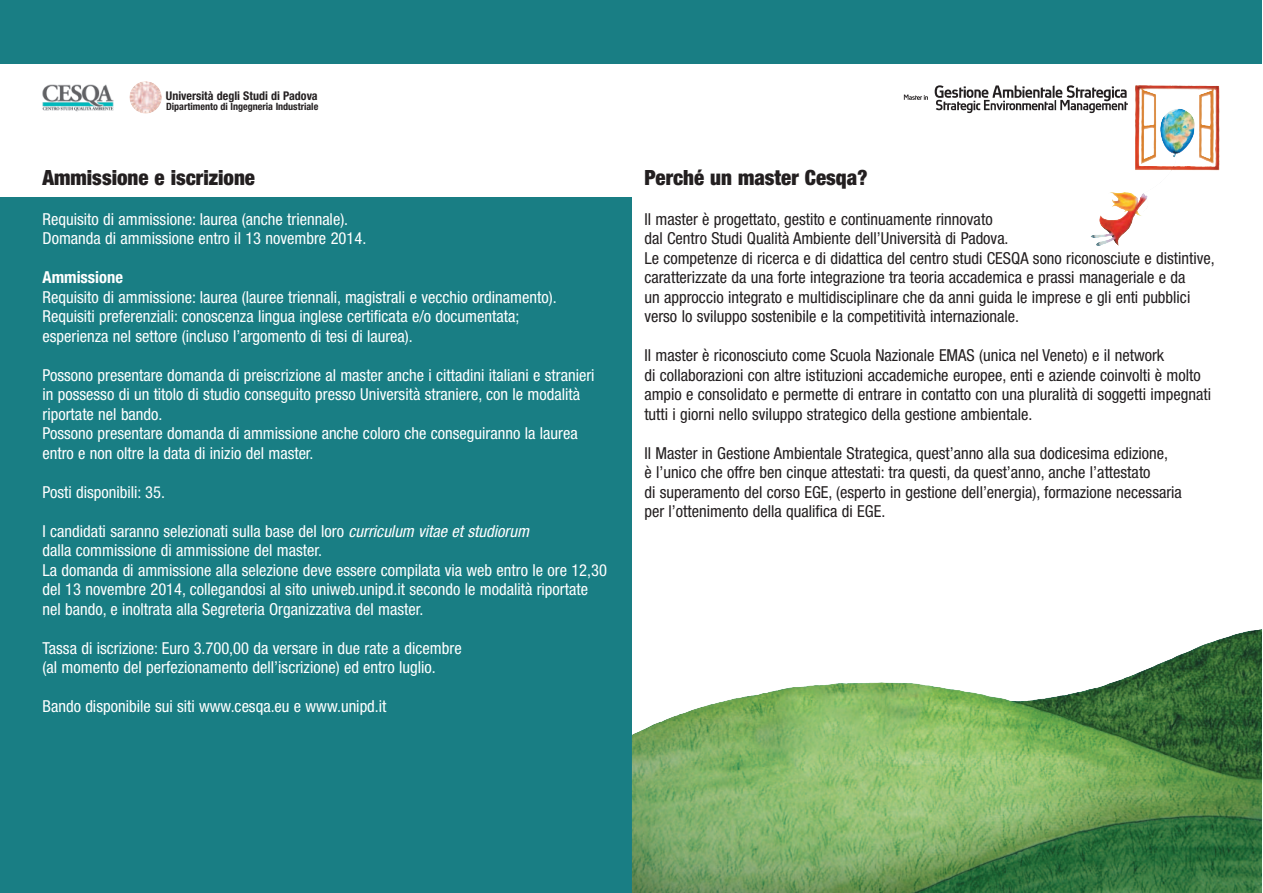
<style>
.page{position:relative;width:1263px;height:893px;background:#fff}
.page>*{position:absolute;margin:0;border:0;box-sizing:border-box;transform-origin:0 0}
.t1{font:900 condensed 21px "Helvetica Neue";color:#231f20}
.t2{font:condensed 16.5px/19.5px "Helvetica Neue";color:#fff}
.t3{font:condensed 16.5px/19.5px "Helvetica Neue";color:#231f20}
.t4{font:700 condensed 16.5px "Helvetica Neue";color:#fff}
.t5{font:700 condensed 12px "Helvetica Neue";color:#231f20}
.t6{font:700 condensed 10.05px "Helvetica Neue";color:#231f20}
.s1{font-style:italic}
</style>
<div class="page">
<div style="left:0;top:197px;width:632px;height:695px;background:#197e84"></div>
<img style="left:1090px;top:85px;width:130px;height:161px">
<div style="left:0;top:0;width:1262px;height:64px;background:#197e84"></div>
<img style="left:129px;top:81px;width:33px;height:33px">
<img style="left:42px;top:84px;width:72px;height:28px">
<svg style="left:904px;top:95px;width:24px;height:5px"></svg>
<svg style="left:935px;top:85px;width:193px;height:28px"></svg>
<img style="left:632px;top:629px;width:630px;height:263px">
<p class="t5" style="left:166px;top:91px;width:153px">Università degli Studi di Padova</p>
<p class="t6" style="left:166px;top:103px;width:154px">Dipartimento di Ingegneria Industriale</p>
<p class="t1" style="left:43px;top:170px;width:214px">Ammissione e iscrizione</p>
<p class="t2" style="left:43px;top:210px;width:325px">Requisito di ammissione: laurea (anche triennale).<br>Domanda di ammissione entro il 13 novembre 2014.</p>
<p class="t4" style="left:43px;top:271px;width:82px">Ammissione</p>
<p class="t2" style="left:43px;top:288px;width:516px">Requisito di ammissione: laurea (lauree triennali, magistrali e vecchio ordinamento).<br>Requisiti preferenziali: conoscenza lingua inglese certificata e/o documentata; esperienza nel settore (incluso l’argomento di tesi di laurea).</p>
<p class="t2" style="left:43px;top:366px;width:554px">Possono presentare domanda di preiscrizione al master anche i cittadini italiani e stranieri in possesso di un titolo di studio conseguito presso Università straniere, con le modalità riportate nel bando.<br>Possono presentare domanda di ammissione anche coloro che conseguiranno la laurea entro e non oltre la data di inizio del master.</p>
<p class="t2" style="left:43px;top:483px;width:124px">Posti disponibili: 35.</p>
<p class="t2" style="left:43px;top:522px;width:566px">I candidati saranno selezionati sulla base del loro <span class="s1">curriculum vitae et studiorum<br></span>dalla commissione di ammissione del master.<br>La domanda di ammissione alla selezione deve essere compilata via web entro le ore 12,30 del 13 novembre 2014, collegandosi al sito uniweb.unipd.it secondo le modalità riportate nel bando, e inoltrata alla Segreteria Organizzativa del master.</p>
<p class="t2" style="left:43px;top:639px;width:421px">Tassa di iscrizione: Euro 3.700,00 da versare in due rate a dicembre (al momento del perfezionamento dell’iscrizione) ed entro luglio.</p>
<p class="t2" style="left:43px;top:698px;width:346px">Bando disponibile sui siti www.cesqa.eu e www.unipd.it</p>
<p class="t1" style="left:644px;top:170px;width:225px">Perché un master Cesqa?</p>
<p class="t3" style="left:644px;top:210px;width:572px">Il master è progettato, gestito e continuamente rinnovato<br>dal Centro Studi Qualità Ambiente dell’Università di Padova.<br>Le competenze di ricerca e di didattica del centro studi CESQA sono riconosciute e distintive, caratterizzate da una forte integrazione tra teoria accademica e prassi manageriale e da<br>un approccio integrato e multidisciplinare che da anni guida le imprese e gli enti pubblici verso lo sviluppo sostenibile e la competitività internazionale.</p>
<p class="t3" style="left:644px;top:347px;width:568px">Il master è riconosciuto come Scuola Nazionale EMAS (unica nel Veneto) e il network<br>di collaborazioni con altre istituzioni accademiche europee, enti e aziende coinvolti è molto ampio e consolidato e permette di entrare in contatto con una pluralità di soggetti impegnati tutti i giorni nello sviluppo strategico della gestione ambientale.</p>
<p class="t3" style="left:644px;top:444px;width:539px">Il Master in Gestione Ambientale Strategica, quest’anno alla sua dodicesima edizione,<br>è l’unico che offre ben cinque attestati: tra questi, da quest’anno, anche l’attestato<br>di superamento del corso EGE, (esperto in gestione dell’energia), formazione necessaria per l’ottenimento della qualifica di EGE.</p>
</div>
